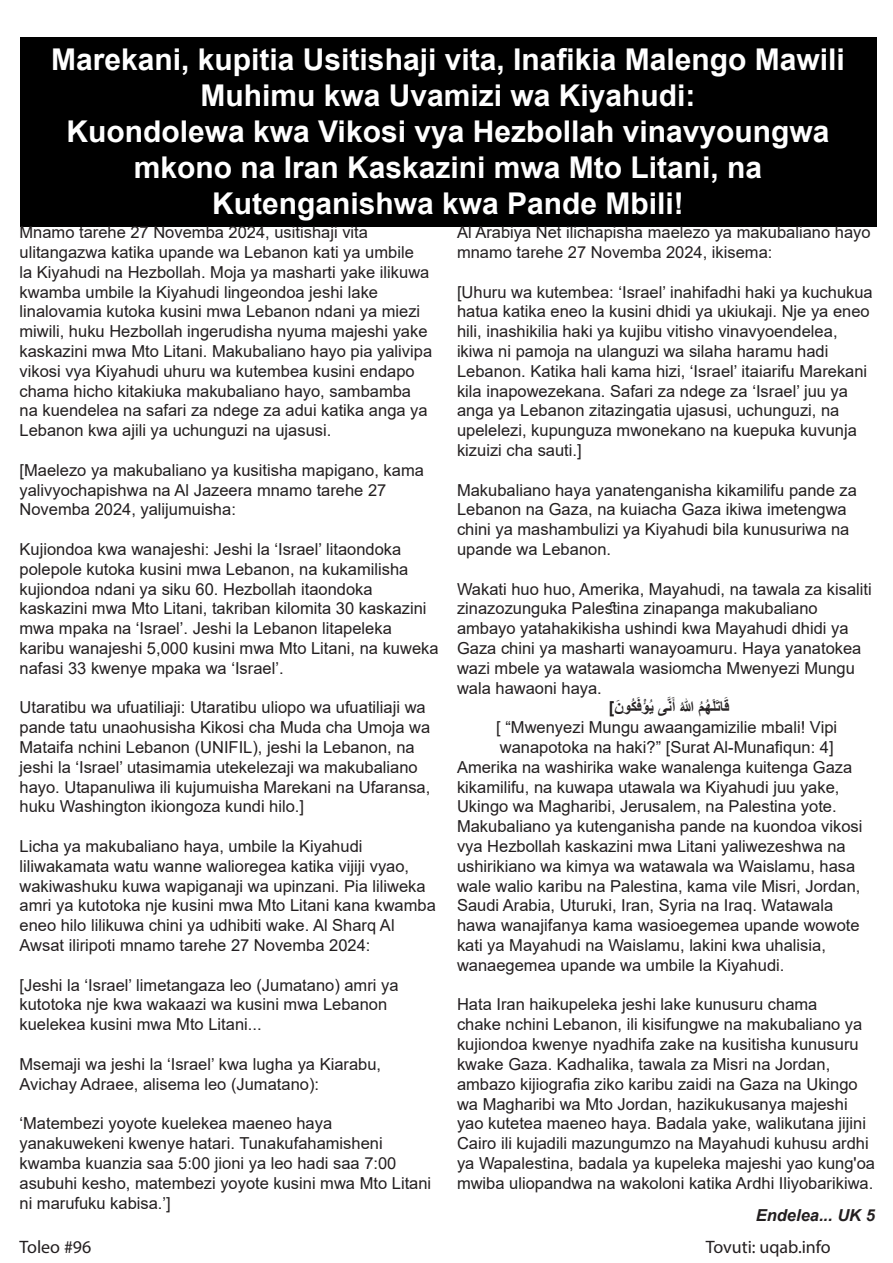
<style>
.page{position:relative;width:893px;height:1263px;background:#fff}
.page>*{position:absolute;margin:0;border:0;box-sizing:border-box;transform-origin:0 0}
.t1{font:700 30px/36px "Arial";color:#fff;text-align:center}
.t2{font:18px "Myriad Pro";color:#231f20}
.t3{font:16.5px/19.8px "Arial";color:#231f20}
.t4{font:700 16.5px "Arial";color:#231f20}
.t5{font:italic 700 16.5px "Arial";color:#231f20}
</style>
<div class="page">
<div style="left:20px;top:37px;width:856px;height:189px;background:#000"></div>
<p class="t1" style="left:51px;top:42px;width:795px">Marekani, kupitia Usitishaji vita, Inafikia Malengo Mawili<br>Muhimu kwa Uvamizi wa Kiyahudi:</p>
<p class="t1" style="left:66px;top:114px;width:765px">Kuondolewa kwa Vikosi vya Hezbollah vinavyoungwa</p>
<p class="t1" style="left:134px;top:150px;width:630px">mkono na Iran Kaskazini mwa Mto Litani, na</p>
<p class="t1" style="left:212px;top:186px;width:473px">Kutenganishwa kwa Pande Mbili!</p>
<p class="t3" style="left:20px;top:222px;width:414px">Mnamo tarehe 27 Novemba 2024, usitishaji vita ulitangazwa katika upande wa Lebanon kati ya umbile<br>la Kiyahudi na Hezbollah. Moja ya masharti yake ilikuwa kwamba umbile la Kiyahudi lingeondoa jeshi lake linalovamia kutoka kusini mwa Lebanon ndani ya miezi miwili, huku Hezbollah ingerudisha nyuma majeshi yake kaskazini mwa Mto Litani. Makubaliano hayo pia yalivipa vikosi vya Kiyahudi uhuru wa kutembea kusini endapo chama hicho kitakiuka makubaliano hayo, sambamba na kuendelea na safari za ndege za adui katika anga ya Lebanon kwa ajili ya uchunguzi na ujasusi.</p>
<p class="t3" style="left:20px;top:460px;width:406px">[Maelezo ya makubaliano ya kusitisha mapigano, kama yalivyochapishwa na Al Jazeera mnamo tarehe 27<br>Novemba 2024, yalijumuisha:</p>
<p class="t3" style="left:20px;top:539px;width:421px">Kujiondoa kwa wanajeshi: Jeshi la ‘Israel’ litaondoka polepole kutoka kusini mwa Lebanon, na kukamilisha kujiondoa ndani ya siku 60. Hezbollah itaondoka kaskazini mwa Mto Litani, takriban kilomita 30 kaskazini mwa mpaka na ‘Israel’. Jeshi la Lebanon litapeleka karibu wanajeshi 5,000 kusini mwa Mto Litani, na kuweka nafasi 33 kwenye mpaka wa ‘Israel’.</p>
<p class="t3" style="left:20px;top:698px;width:412px">Utaratibu wa ufuatiliaji: Utaratibu uliopo wa ufuatiliaji wa pande tatu unaohusisha Kikosi cha Muda cha Umoja wa Mataifa nchini Lebanon (UNIFIL), jeshi la Lebanon, na jeshi la ‘Israel’ utasimamia utekelezaji wa makubaliano hayo. Utapanuliwa ili kujumuisha Marekani na Ufaransa, huku Washington ikiongoza kundi hilo.]</p>
<p class="t3" style="left:20px;top:836px;width:418px">Licha ya makubaliano haya, umbile la Kiyahudi liliwakamata watu wanne walioregea katika vijiji vyao, wakiwashuku kuwa wapiganaji wa upinzani. Pia liliweka amri ya kutotoka nje kusini mwa Mto Litani kana kwamba eneo hilo lilikuwa chini ya udhibiti wake. Al Sharq Al Awsat iliripoti mnamo tarehe 27 Novemba 2024:</p>
<p class="t3" style="left:20px;top:975px;width:381px">[Jeshi la ‘Israel’ limetangaza leo (Jumatano) amri ya kutotoka nje kwa wakaazi wa kusini mwa Lebanon kuelekea kusini mwa Mto Litani...</p>
<p class="t3" style="left:20px;top:1054px;width:363px">Msemaji wa jeshi la ‘Israel’ kwa lugha ya Kiarabu,<br>Avichay Adraee, alisema leo (Jumatano):</p>
<p class="t3" style="left:20px;top:1113px;width:413px">‘Matembezi yoyote kuelekea maeneo haya yanakuwekeni kwenye hatari. Tunakufahamisheni kwamba kuanzia saa 5:00 jioni ya leo hadi saa 7:00 asubuhi kesho, matembezi yoyote kusini mwa Mto Litani ni marufuku kabisa.’]</p>
<p class="t3" style="left:457px;top:222px;width:415px">Al Arabiya Net ilichapisha maelezo ya makubaliano hayo mnamo tarehe 27 Novemba 2024, ikisema:</p>
<p class="t3" style="left:457px;top:282px;width:417px">[Uhuru wa kutembea: ‘Israel’ inahifadhi haki ya kuchukua hatua katika eneo la kusini dhidi ya ukiukaji. Nje ya eneo hili, inashikilia haki ya kujibu vitisho vinavyoendelea, ikiwa ni pamoja na ulanguzi wa silaha haramu hadi Lebanon. Katika hali kama hizi, ‘Israel’ itaiarifu Marekani kila inapowezekana. Safari za ndege za ‘Israel’ juu ya anga ya Lebanon zitazingatia ujasusi, uchunguzi, na upelelezi, kupunguza mwonekano na kuepuka kuvunja kizuizi cha sauti.]</p>
<p class="t3" style="left:457px;top:480px;width:401px">Makubaliano haya yanatenganisha kikamilifu pande za Lebanon na Gaza, na kuiacha Gaza ikiwa imetengwa chini ya mashambulizi ya Kiyahudi bila kunusuriwa na upande wa Lebanon.</p>
<p class="t3" style="left:457px;top:579px;width:416px">Wakati huo huo, Amerika, Mayahudi, na tawala za kisaliti zinazozunguka Palestina zinapanga makubaliano ambayo yatahakikisha ushindi kwa Mayahudi dhidi ya Gaza chini ya masharti wanayoamuru. Haya yanatokea wazi mbele ya watawala wasiomcha Mwenyezi Mungu wala hawaoni haya.</p>
<p class="t4" style="left:609px;top:696px;width:33px">َ ون] َ ُ ك</p>
<p class="t4" style="left:649px;top:696px;width:36px">َّىي َن ُأ</p>
<p class="t4" style="left:712px;top:696px;width:19px">َل َات ق</p>
<p class="t3" style="left:496px;top:717px;width:342px">[ “Mwenyezi Mungu awaangamizilie mbali! Vipi wanapotoka na haki?” [Surat Al-Munafiqun: 4]</p>
<p class="t3" style="left:457px;top:757px;width:407px">Amerika na washirika wake wanalenga kuitenga Gaza kikamilifu, na kuwapa utawala wa Kiyahudi juu yake, Ukingo wa Magharibi, Jerusalem, na Palestina yote.<br>Makubaliano ya kutenganisha pande na kuondoa vikosi vya Hezbollah kaskazini mwa Litani yaliwezeshwa na ushirikiano wa kimya wa watawala wa Waislamu, hasa wale walio karibu na Palestina, kama vile Misri, Jordan, Saudi Arabia, Uturuki, Iran, Syria na Iraq. Watawala hawa wanajifanya kama wasioegemea upande wowote kati ya Mayahudi na Waislamu, lakini kwa uhalisia, wanaegemea upande wa umbile la Kiyahudi.</p>
<p class="t3" style="left:457px;top:995px;width:419px">Hata Iran haikupeleka jeshi lake kunusuru chama<br>chake nchini Lebanon, ili kisifungwe na makubaliano ya kujiondoa kwenye nyadhifa zake na kusitisha kunusuru kwake Gaza. Kadhalika, tawala za Misri na Jordan, ambazo kijiografia ziko karibu zaidi na Gaza na Ukingo wa Magharibi wa Mto Jordan, hazikukusanya majeshi yao kutetea maeneo haya. Badala yake, walikutana jijini Cairo ili kujadili mazungumzo na Mayahudi kuhusu ardhi ya Wapalestina, badala ya kupeleka majeshi yao kung'oa mwiba uliopandwa na wakoloni katika Ardhi Iliyobarikiwa.</p>
<p class="t4" style="left:680px;top:696px;width:37px">هللا َُ هُ م</p>
<p class="t4" style="left:637px;top:696px;width:17px">ُْ ؤف</p>
<p class="t5" style="left:756px;top:1204px;width:121px">Endelea... UK 5</p>
<p class="t2" style="left:20px;top:1236px;width:73px">Toleo #96</p>
<p class="t2" style="left:706px;top:1236px;width:127px">Tovuti: uqab.info</p>
</div>
